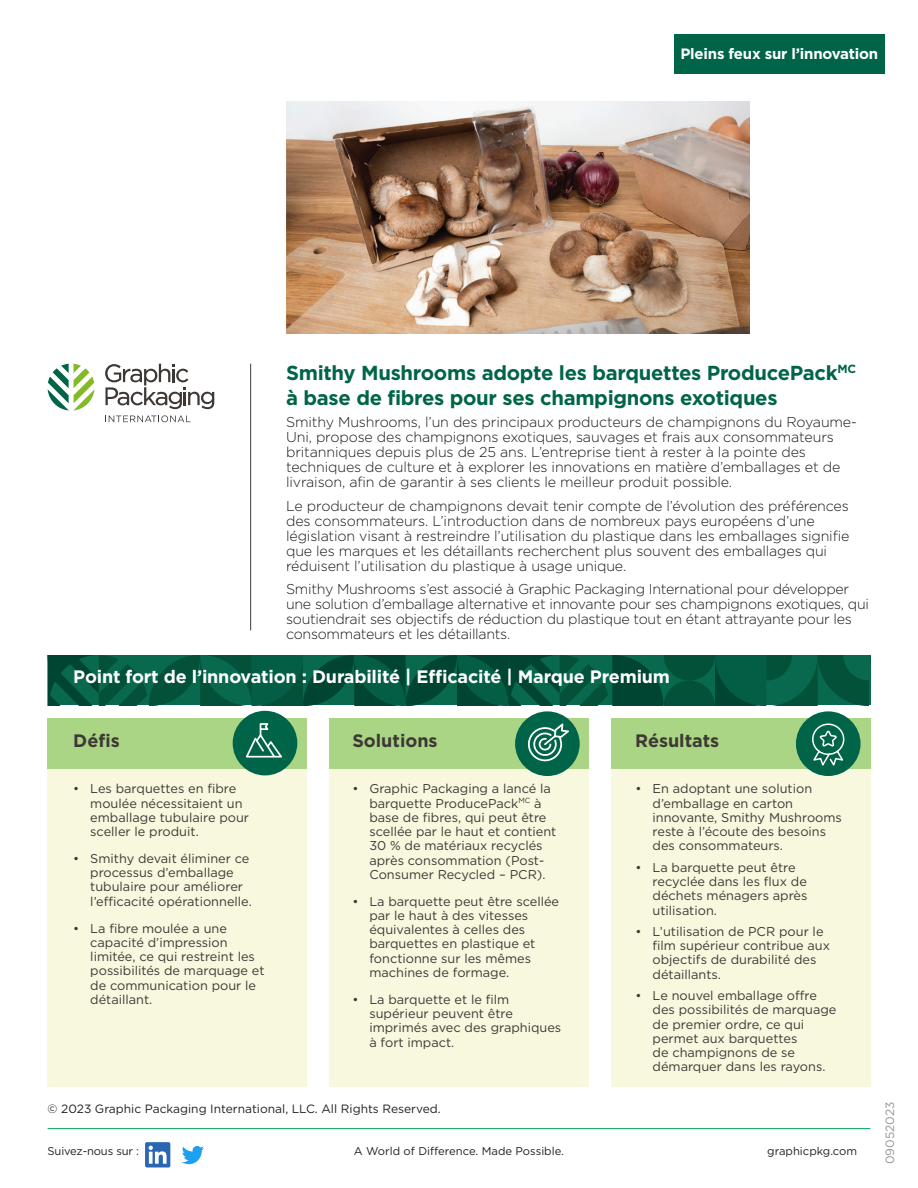
<style>
.page{position:relative;width:918px;height:1188px;background:#fff}
.page>*{position:absolute;margin:0;border:0;box-sizing:border-box;transform-origin:0 0}
.t1{font:700 20.25px/25.5px "Gotham";letter-spacing:-.015em;color:#006548}
.t2{font:700 18px "Gotham";letter-spacing:-.01em;color:#fff}
.t3{font:700 18px "Gotham";color:#3e3835}
.t4{font:700 15px "Gotham";letter-spacing:-.015em;color:#fff}
.body_copy{font:300 14.25px/15px "Gotham";letter-spacing:-.01em;color:#191919}
.t5{font:12.75px/14.2px "Gotham";color:#3e3835}
.t6{font:12px "Gotham";color:#231f20}
.t7{font:12px "Gotham";color:#939598}
.t8{font:11.25px "Gotham";color:#231f20}
</style>
<div class="page">
<div style="left:674px;top:34px;width:210px;height:40px;background:#006548"></div>
<svg style="left:48px;top:656px;width:823px;height:49px;background:#03583f"></svg>
<hr style="left:250px;top:364px;width:1px;height:266px;background:#3e3835">
<svg style="left:48px;top:364px;width:46px;height:47px"></svg>
<svg style="left:105px;top:364px;width:109px;height:45px"></svg>
<svg style="left:108px;top:415px;width:83px;height:7px"></svg>
<div style="left:330px;top:718px;width:259px;height:369px;background:#f7f8de"></div>
<div style="left:48px;top:718px;width:259px;height:369px;background:#f7f8de"></div>
<div style="left:611px;top:718px;width:259px;height:369px;background:#f7f8de"></div>
<div style="left:48px;top:718px;width:259px;height:51px;background:#aad585"></div>
<div style="left:330px;top:718px;width:259px;height:51px;background:#aad585"></div>
<div style="left:611px;top:718px;width:259px;height:51px;background:#aad585"></div>
<div style="left:233px;top:711px;width:64px;height:64px;background:#006548;border-radius:50%"></div>
<svg style="left:246px;top:723px;width:36px;height:35px"></svg>
<div style="left:515px;top:711px;width:65px;height:65px;background:#006548;border-radius:50%"></div>
<svg style="left:527px;top:723px;width:42px;height:39px"></svg>
<div style="left:796px;top:711px;width:65px;height:65px;background:#006548;border-radius:50%"></div>
<svg style="left:812px;top:723px;width:33px;height:43px"></svg>
<img style="left:286px;top:102px;width:463px;height:231px">
<hr style="left:48px;top:1128px;width:822px;height:1px;background:#009c50">
<svg style="left:145px;top:1142px;width:25px;height:26px"></svg>
<svg style="left:182px;top:1146px;width:22px;height:18px"></svg>
<p class="t4" style="left:681px;top:44px;width:199px">Pleins feux sur l’innovation</p>
<h1 class="t1" style="left:286px;top:360px;width:572px">Smithy Mushrooms adopte les barquettes ProducePack<sup>MC </sup>à base de fibres pour ses champignons exotiques</h1>
<p class="body_copy" style="left:286px;top:414px;width:572px">Smithy Mushrooms, l’un des principaux producteurs de champignons du Royaume-Uni, propose des champignons exotiques, sauvages et frais aux consommateurs britanniques depuis plus de 25 ans. L’entreprise tient à rester à la pointe des techniques de culture et à explorer les innovations en matière d’emballages et de livraison, afin de garantir à ses clients le meilleur produit possible.</p>
<p class="body_copy" style="left:286px;top:498px;width:565px">Le producteur de champignons devait tenir compte de l’évolution des préférences des consommateurs. L’introduction dans de nombreux pays européens d’une législation visant à restreindre l’utilisation du plastique dans les emballages signifie que les marques et les détaillants recherchent plus souvent des emballages qui réduisent l’utilisation du plastique à usage unique.</p>
<p class="body_copy" style="left:286px;top:581px;width:584px">Smithy Mushrooms s’est associé à Graphic Packaging International pour développer une solution d’emballage alternative et innovante pour ses champignons exotiques, qui soutiendrait ses objectifs de réduction du plastique tout en étant attrayante pour les consommateurs et les détaillants.</p>
<p class="t2" style="left:73px;top:665px;width:598px">Point fort de l’innovation : Durabilité | Efficacité | Marque Premium</p>
<p class="t3" style="left:73px;top:728px;width:48px">Défis</p>
<p class="t3" style="left:352px;top:728px;width:87px">Solutions</p>
<p class="t5" style="left:90px;top:781px;width:160px;text-indent:-17px">• Les barquettes en fibre moulée nécessitaient un emballage tubulaire pour sceller le produit.</p>
<p class="t5" style="left:90px;top:851px;width:163px;text-indent:-17px">• Smithy devait éliminer ce processus d’emballage tubulaire pour améliorer l’efficacité opérationnelle.</p>
<p class="t5" style="left:90px;top:921px;width:176px;text-indent:-17px">• La fibre moulée a une capacité d’impression limitée, ce qui restreint les possibilités de marquage et de communication pour le détaillant.</p>
<p class="t5" style="left:369px;top:781px;width:189px;text-indent:-17px">• Graphic Packaging a lancé la barquette ProducePack<sup>MC</sup> à base de fibres, qui peut être scellée par le haut et contient<br>30 % de matériaux recyclés après consommation (Post-<br>Consumer Recycled – PCR).</p>
<p class="t5" style="left:369px;top:894px;width:191px;text-indent:-17px">• La barquette peut être scellée par le haut à des vitesses équivalentes à celles des barquettes en plastique et fonctionne sur les mêmes machines de formage.</p>
<p class="t5" style="left:369px;top:992px;width:193px;text-indent:-17px">• La barquette et le film supérieur peuvent être imprimés avec des graphiques à fort impact.</p>
<p class="t3" style="left:635px;top:728px;width:86px">Résultats</p>
<p class="t5" style="left:653px;top:781px;width:191px;text-indent:-17px">• En adoptant une solution d’emballage en carton innovante, Smithy Mushrooms reste à l’écoute des besoins des consommateurs.</p>
<p class="t5" style="left:653px;top:860px;width:156px;text-indent:-17px">• La barquette peut être recyclée dans les flux de déchets ménagers après utilisation.</p>
<p class="t5" style="left:653px;top:924px;width:179px;text-indent:-17px">• L’utilisation de PCR pour le film supérieur contribue aux objectifs de durabilité des détaillants.</p>
<p class="t5" style="left:653px;top:988px;width:185px;text-indent:-17px">• Le nouvel emballage offre des possibilités de marquage de premier ordre, ce qui permet aux barquettes<br>de champignons de se démarquer dans les rayons.</p>
<p class="t6" style="left:48px;top:1101px;width:395px">© 2023 Graphic Packaging International, LLC. All Rights Reserved.</p>
<p class="t7" style="left:882px;top:1164px;width:64px;rotate:-90deg">09052023</p>
<p class="t8" style="left:48px;top:1144px;width:93px">Suivez-nous sur :</p>
<p class="t8" style="left:354px;top:1144px;width:212px">A World of Difference. Made Possible.</p>
<p class="t8" style="left:767px;top:1144px;width:91px">graphicpkg.com</p>
</div>
